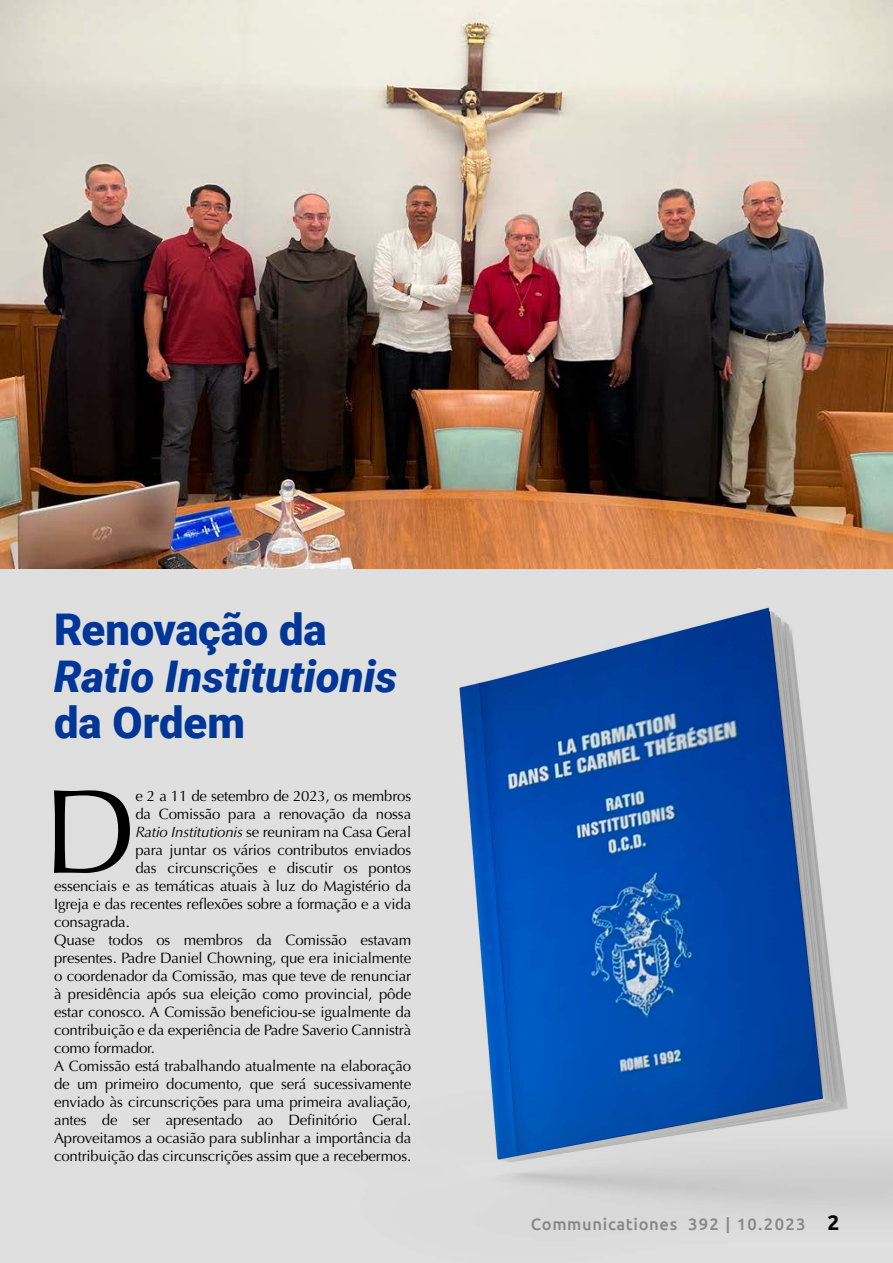
<style>
.page{position:relative;width:893px;height:1263px;background:#fff}
.page>*{position:absolute;margin:0;border:0;box-sizing:border-box;transform-origin:0 0}
.t1{font:120.15px "Optima";color:#000}
.t2{font:900 43.65px "Roboto";letter-spacing:-.005em;color:#003697}
.t3{font:italic 900 43.65px "Roboto";letter-spacing:-.005em;color:#003697}
.t4{font:500 16.5px "Ubuntu";letter-spacing:.04em;color:#878787}
.t5{font:15px "Optima";letter-spacing:-.01em;color:#000}
.s1{font-style:italic}
.s2{font-weight:700;font-size:21px;color:#000}
</style>
<div class="page">
<div style="left:0;top:556px;width:195px;height:707px;background:#dfdede"></div>
<img style="left:195px;top:569px;width:698px;height:694px">
<img style="left:0;top:0;width:893px;height:569px">
<h2 class="t2" style="left:54px;top:599px;width:274px">Renovação da</h2>
<h2 class="t3" style="left:54px;top:645px;width:345px">Ratio Institutionis</h2>
<h2 class="t2" style="left:54px;top:692px;width:192px">da Ordem</h2>
<h1 class="t1" style="left:43px;top:762px;width:95px">D</h1>
<p class="t5" style="left:135px;top:787px;width:277px">e 2 a 11 de setembro de 2023, os membros</p>
<p class="t5" style="left:135px;top:805px;width:277px">da Comissão para a renovação da nossa</p>
<p class="t5" style="left:135px;top:823px;width:277px"><span class="s1">Ratio Institutionis</span> se reuniram na Casa Geral</p>
<p class="t5" style="left:135px;top:841px;width:277px">para juntar os vários contributos enviados</p>
<p class="t5" style="left:135px;top:859px;width:277px">das circunscrições e discutir os pontos</p>
<p class="t5" style="left:54px;top:877px;width:359px">essenciais e as temáticas atuais à luz do Magistério da</p>
<p class="t5" style="left:54px;top:895px;width:359px">Igreja e das recentes reflexões sobre a formação e a vida</p>
<p class="t5" style="left:54px;top:913px;width:77px">consagrada.</p>
<p class="t5" style="left:54px;top:931px;width:359px">Quase todos os membros da Comissão estavam</p>
<p class="t5" style="left:54px;top:949px;width:359px">presentes. Padre Daniel Chowning, que era inicialmente</p>
<p class="t5" style="left:54px;top:967px;width:359px">o coordenador da Comissão, mas que teve de renunciar</p>
<p class="t5" style="left:54px;top:985px;width:359px">à presidência após sua eleição como provincial, pôde</p>
<p class="t5" style="left:54px;top:1003px;width:359px">estar conosco. A Comissão beneficiou-se igualmente da</p>
<p class="t5" style="left:54px;top:1021px;width:359px">contribuição e da experiência de Padre Saverio Cannistrà</p>
<p class="t5" style="left:54px;top:1039px;width:103px">como formador.</p>
<p class="t5" style="left:54px;top:1057px;width:359px">A Comissão está trabalhando atualmente na elaboração</p>
<p class="t5" style="left:54px;top:1075px;width:359px">de um primeiro documento, que será sucessivamente</p>
<p class="t5" style="left:54px;top:1093px;width:359px">enviado às circunscrições para uma primeira avaliação,</p>
<p class="t5" style="left:54px;top:1111px;width:359px">antes de ser apresentado ao Definitório Geral.</p>
<p class="t5" style="left:54px;top:1129px;width:359px">Aproveitamos a ocasião para sublinhar a importância da</p>
<p class="t5" style="left:54px;top:1147px;width:359px">contribuição das circunscrições assim que a recebermos.</p>
<p class="t4" style="left:531px;top:1213px;width:310px">Communicationes 392 | 10.2023 <span class="s2">2</span></p>
</div>
